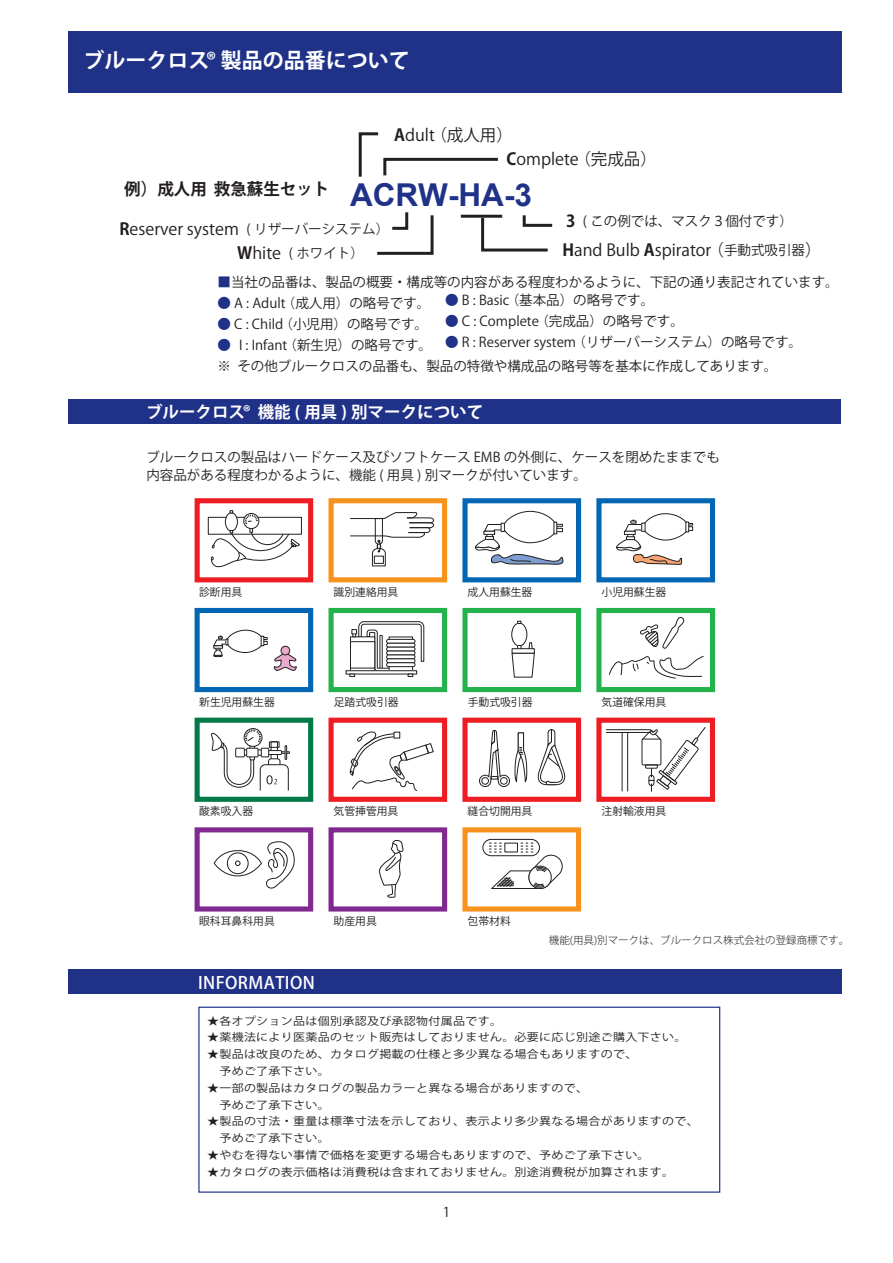
<style>
.page{position:relative;width:893px;height:1263px;background:#fff}
.page>*{position:absolute;margin:0;border:0;box-sizing:border-box;transform-origin:0 0}
.t1{font:700 31.5px "Arial";color:#203188}
.t2{font:700 21px "Koz Go Pro";color:#fff}
.t3{font:500 16.95px "Koz Go Pro";letter-spacing:.025em;color:#fff}
.t4{font:16.5px/24px "Koz Go Pro";color:#231f20}
.t5{font:700 16.5px "Koz Go Pro";color:#fff}
.t6{font:700 16.5px "Koz Go Pro";color:#231f20}
.t7{font:13.5px/21px "Koz Go Pro";color:#231f20}
.t8{font:10.8px/16.8px "Koz Go Pro";letter-spacing:.025em;color:#231f20;scale:1.11 1}
.t9{font:10.8px "Koz Go Pro";letter-spacing:.025em;color:#231f20}
.t10{font:10.8px "Koz Go Pro";color:#231f20}
.t11{font:300 10.5px "Koz Go Pro";color:#231f20}
.s1{font-weight:700}
.s2{font-size:13.5px}
.s3{font-weight:700;font-size:16.5px}
.s4{font-size:16.5px}
.s5{color:#203188}
</style>
<div class="page">
<div style="left:68px;top:400px;width:773px;height:24px;background:#203188"></div>
<div style="left:68px;top:969px;width:773px;height:24px;background:#203188"></div>
<div style="left:198px;top:1007px;width:522px;height:186px;border:1px solid #203188"></div>
<svg style="left:358px;top:132px;width:140px;height:45px"></svg>
<div style="left:68px;top:31px;width:774px;height:62px;background:#203188"></div>
<hr style="left:461px;top:215px;width:41px;height:3px;background:#231f20">
<div style="left:208px;top:517px;width:94px;height:18px;border:1px solid #231f20"></div>
<svg style="left:211px;top:510px;width:90px;height:58px"></svg>
<div style="left:195px;top:498px;width:118px;height:84px;border:5px solid #ee1d23"></div>
<div style="left:328px;top:498px;width:119px;height:84px;border:5px solid #f7931d"></div>
<div style="left:596px;top:498px;width:119px;height:84px;border:5px solid #0166b3"></div>
<div style="left:462px;top:498px;width:119px;height:84px;border:5px solid #0166b3"></div>
<div style="left:195px;top:608px;width:118px;height:84px;border:5px solid #0166b3"></div>
<div style="left:195px;top:718px;width:118px;height:84px;border:5px solid #017a47"></div>
<div style="left:328px;top:608px;width:119px;height:84px;border:5px solid #23b24b"></div>
<div style="left:462px;top:608px;width:119px;height:84px;border:5px solid #23b24b"></div>
<div style="left:596px;top:608px;width:119px;height:84px;border:5px solid #23b24b"></div>
<div style="left:195px;top:827px;width:118px;height:84px;border:5px solid #802990"></div>
<div style="left:328px;top:827px;width:119px;height:84px;border:5px solid #802990"></div>
<div style="left:462px;top:827px;width:119px;height:84px;border:5px solid #f7931d"></div>
<div style="left:328px;top:718px;width:119px;height:84px;border:5px solid #ee1d23"></div>
<div style="left:462px;top:718px;width:119px;height:84px;border:5px solid #ee1d23"></div>
<div style="left:596px;top:718px;width:119px;height:84px;border:5px solid #ee1d23"></div>
<svg style="left:350px;top:512px;width:84px;height:55px"></svg>
<svg style="left:643px;top:514px;width:45px;height:26px"></svg>
<div style="left:643px;top:513px;width:46px;height:27px;border:1px solid #231f20;border-radius:50%"></div>
<svg style="left:616px;top:519px;width:77px;height:46px"></svg>
<svg style="left:273px;top:652px;width:24px;height:19px"></svg>
<div style="left:281px;top:646px;width:9px;height:9px;background:#e9a9cc;border-radius:50%"></div>
<div style="left:281px;top:646px;width:9px;height:9px;border:1px solid #231f20;border-radius:50%"></div>
<div style="left:226px;top:630px;width:38px;height:23px;border:1px solid #231f20;border-radius:50%"></div>
<svg style="left:261px;top:636px;width:7px;height:10px"></svg>
<svg style="left:213px;top:635px;width:15px;height:22px"></svg>
<svg style="left:503px;top:511px;width:54px;height:32px"></svg>
<div style="left:503px;top:511px;width:54px;height:32px;border:1px solid #231f20;border-radius:50%"></div>
<svg style="left:475px;top:522px;width:89px;height:43px"></svg>
<div style="left:346px;top:670px;width:71px;height:4px;border:1px solid #231f20"></div>
<svg style="left:349px;top:621px;width:76px;height:56px"></svg>
<svg style="left:608px;top:617px;width:96px;height:76px"></svg>
<div style="left:511px;top:623px;width:16px;height:23px;border:1px solid #231f20;border-radius:50%"></div>
<svg style="left:511px;top:642px;width:24px;height:36px"></svg>
<svg style="left:266px;top:841px;width:29px;height:48px"></svg>
<div style="left:214px;top:850px;width:48px;height:26px;border:1px solid #231f20;border-radius:50%"></div>
<div style="left:227px;top:852px;width:22px;height:22px;border:1px solid #231f20;border-radius:50%"></div>
<svg style="left:235px;top:860px;width:5px;height:6px"></svg>
<svg style="left:349px;top:731px;width:85px;height:60px"></svg>
<div style="left:244px;top:728px;width:18px;height:19px;border:1px solid #231f20;border-radius:50%"></div>
<svg style="left:211px;top:730px;width:79px;height:61px"></svg>
<hr style="left:268px;top:750px;width:13px;height:4px;background:#fff">
<div style="left:268px;top:750px;width:14px;height:5px;border:1px solid #231f20"></div>
<div style="left:261px;top:748px;width:8px;height:9px;background:#fff"></div>
<div style="left:261px;top:748px;width:8px;height:9px;border:1px solid #231f20"></div>
<div style="left:247px;top:748px;width:11px;height:9px;background:#fff"></div>
<div style="left:246px;top:748px;width:12px;height:9px;border:1px solid #231f20"></div>
<svg style="left:606px;top:727px;width:100px;height:64px"></svg>
<svg style="left:379px;top:840px;width:25px;height:58px"></svg>
<div style="left:482px;top:839px;width:58px;height:17px;border:1px solid #231f20;border-radius:8px"></div>
<svg style="left:489px;top:843px;width:74px;height:46px"></svg>
<svg style="left:479px;top:730px;width:49px;height:57px"></svg>
<svg style="left:537px;top:729px;width:29px;height:56px"></svg>
<svg style="left:377px;top:212px;width:57px;height:43px"></svg>
<svg style="left:480px;top:214px;width:73px;height:38px"></svg>
<h2 class="t2" style="left:83px;top:47px;width:328px">ブルークロス® 製品の品番について</h2>
<p class="t6" style="left:124px;top:178px;width:207px">例）成人用 救急蘇生セット</p>
<p class="t4" style="left:506px;top:124px;width:152px;text-indent:-112px"><span class="s1">A</span>dult （成人用）<br><span class="s1">C</span>omplete （完成品）</p>
<h1 class="t1" style="left:350px;top:174px;width:183px">ACRW-HA-3</h1>
<p class="t4" style="left:119px;top:218px;width:271px"><span class="s1">R</span>eserver system <span class="s2">( リザーバーシステム）</span></p>
<p class="t7" style="left:237px;top:243px;width:128px"><span class="s3">W</span><span class="s4">hite</span> ( ホワイト）</p>
<p class="t7" style="left:566px;top:211px;width:228px"><span class="s3">3</span> ( この例では、マスク３個付です）</p>
<p class="t4" style="left:562px;top:238px;width:261px"><span class="s1">H</span>and Bulb <span class="s1">A</span>spirator （<span class="s2">手動式吸引器</span>）</p>
<p class="t7" style="left:218px;top:272px;width:622px"><span class="s5">■</span>当社の品番は、製品の概要・構成等の内容がある程度わかるように、下記の通り表記されています。</p>
<p class="t7" style="left:218px;top:293px;width:214px"><span class="s5">●</span> A : Adult （成人用）の略号です。</p>
<p class="t7" style="left:218px;top:314px;width:212px"><span class="s5">●</span> C : Child （小児用）の略号です。</p>
<p class="t7" style="left:218px;top:335px;width:561px"><span class="s5">●</span> I : Infant （新生児）の略号です。<br>※ その他ブルークロスの品番も、製品の特徴や構成品の略号等を基本に作成してあります。</p>
<p class="t5" style="left:146px;top:402px;width:339px">ブルークロス® 機能 ( 用具 ) 別マークについて</p>
<p class="t7" style="left:445px;top:290px;width:211px"><span class="s5">●</span> B : Basic （基本品）の略号です。</p>
<p class="t7" style="left:445px;top:311px;width:240px"><span class="s5">●</span> C : Complete （完成品）の略号です。</p>
<p class="t7" style="left:445px;top:332px;width:358px"><span class="s5">●</span> R : Reserver system （リザーバーシステム）の略号です。</p>
<p class="t7" style="left:146px;top:448px;width:575px;line-height:18px">ブルークロスの製品はハードケース及びソフトケース EMB の外側に、ケースを閉めたままでも内容品がある程度わかるように、機能 ( 用具 ) 別マークが付いています。</p>
<p class="t9" style="left:199px;top:585px;width:45px">診断用具</p>
<p class="t9" style="left:334px;top:585px;width:66px">識別連絡用具</p>
<p class="t9" style="left:468px;top:585px;width:66px">成人用蘇生器</p>
<p class="t9" style="left:601px;top:585px;width:88px">小児用蘇生器　　</p>
<p class="t10" style="left:199px;top:694px;width:77px">新生児用蘇生器</p>
<p class="t9" style="left:334px;top:694px;width:66px">足踏式吸引器</p>
<p class="t9" style="left:468px;top:694px;width:66px">手動式吸引器</p>
<p class="t9" style="left:601px;top:694px;width:66px">気道確保用具</p>
<p class="t9" style="left:199px;top:804px;width:55px">酸素吸入器</p>
<p class="t9" style="left:334px;top:804px;width:66px">気管挿管用具</p>
<p class="t9" style="left:468px;top:804px;width:66px">縫合切開用具</p>
<p class="t9" style="left:601px;top:804px;width:66px">注射輸液用具</p>
<p class="t10" style="left:199px;top:914px;width:77px">眼科耳鼻科用具</p>
<p class="t9" style="left:334px;top:914px;width:45px">助産用具</p>
<p class="t9" style="left:468px;top:914px;width:45px">包帯材料</p>
<p class="t3" style="left:198px;top:971px;width:118px">INFORMATION</p>
<p class="t11" style="left:549px;top:933px;width:302px">機能(用具)別マークは、ブルークロス株式会社の登録商標です。</p>
<p class="t8" style="left:207px;top:1012px;width:267px">★各オプション品は個別承認及び承認物付属品です。</p>
<p class="t8" style="left:207px;top:1029px;width:433px">★薬機法により医薬品のセット販売はしておりません。必要に応じ別途ご購入下さい。</p>
<p class="t8" style="left:219px;top:1046px;width:378px;text-indent:-12px">★製品は改良のため、カタログ掲載の仕様と多少異なる場合もありますので、予めご了承下さい。</p>
<p class="t8" style="left:219px;top:1080px;width:334px;text-indent:-12px">★一部の製品はカタログの製品カラーと異なる場合がありますので、予めご了承下さい。</p>
<p class="t8" style="left:219px;top:1113px;width:433px;text-indent:-12px">★製品の寸法・重量は標準寸法を示しており、表示より多少異なる場合がありますので、予めご了承下さい。</p>
<p class="t8" style="left:207px;top:1147px;width:400px">★やむを得ない事情で価格を変更する場合もありますので、予めご了承下さい。</p>
<p class="t8" style="left:207px;top:1164px;width:422px">★カタログの表示価格は消費税は含まれておりません。別途消費税が加算されます。</p>
<p class="t7" style="left:443px;top:1202px;width:9px">1</p>
</div>
